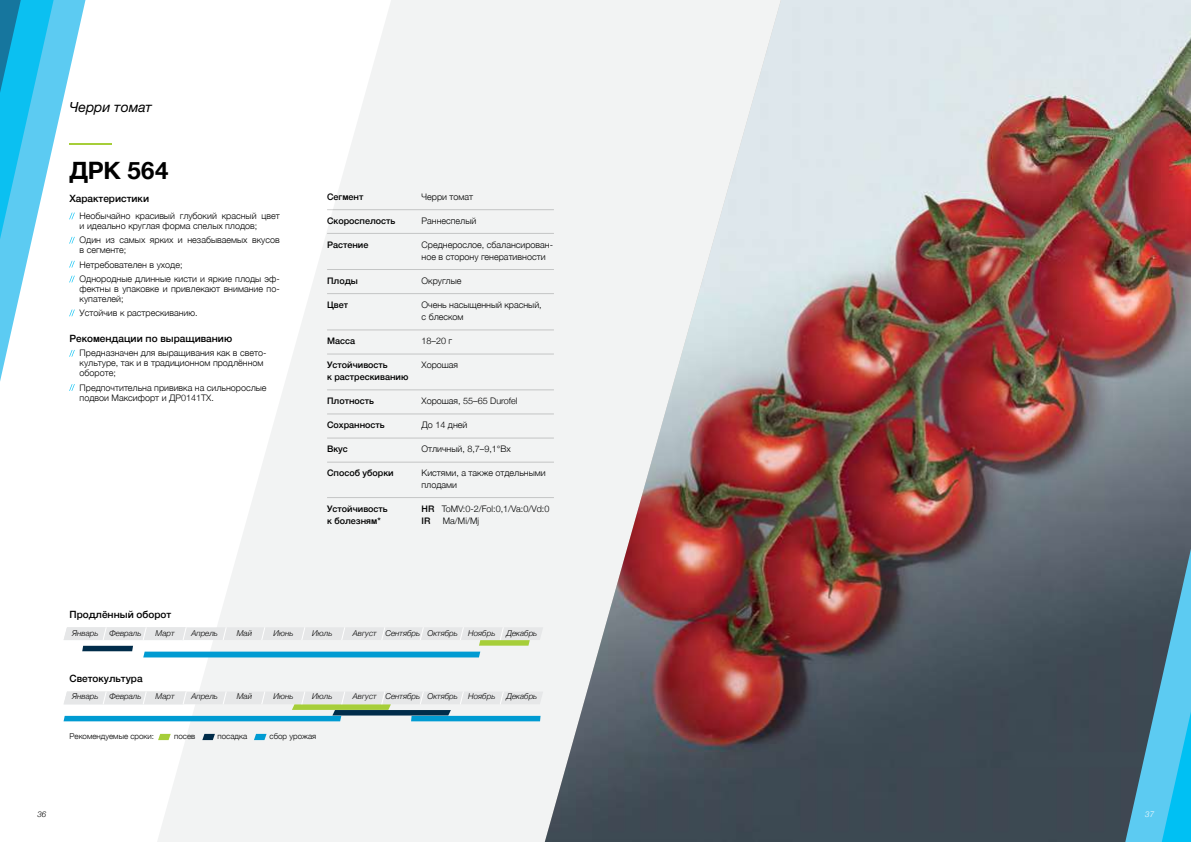
<style>
.page{position:relative;width:1191px;height:842px;background:#fff}
.page>*{position:absolute;margin:0;border:0;box-sizing:border-box;transform-origin:0 0}
.t1{font:700 24px "Helvetica Neue";letter-spacing:.005em;color:#000}
.t2{font:italic 14px "Helvetica Neue";letter-spacing:-.005em;color:#000}
.t3{font:500 10px "Helvetica Neue";color:#000}
.t4{font:300 9px/10px "Helvetica Neue";color:#000}
.t5{font:500 9px/12px "Helvetica Neue";color:#000}
.t6{font:italic 300 8px "Helvetica Neue";color:#000}
.t7{font:300 8px "Helvetica Neue";color:#000}
.t8{font:italic 300 8px "Helvetica Neue";color:#fff}
.s1{font-weight:500}
</style>
<div class="page">
<svg style="left:151px;top:0;width:394px;height:842px;fill:#f2f3f3"></svg>
<hr style="left:69px;top:143px;width:43px;height:1px;background:#a6ce39">
<hr style="left:327px;top:209px;width:227px;height:1px;background:#000">
<hr style="left:327px;top:233px;width:227px;height:1px;background:#000">
<hr style="left:327px;top:269px;width:227px;height:1px;background:#000">
<hr style="left:327px;top:293px;width:227px;height:1px;background:#000">
<hr style="left:327px;top:329px;width:227px;height:1px;background:#000">
<hr style="left:327px;top:389px;width:227px;height:1px;background:#000">
<hr style="left:327px;top:353px;width:227px;height:1px;background:#000">
<hr style="left:327px;top:413px;width:227px;height:1px;background:#000">
<hr style="left:327px;top:438px;width:227px;height:1px;background:#000">
<hr style="left:327px;top:462px;width:227px;height:1px;background:#000">
<hr style="left:327px;top:497px;width:227px;height:1px;background:#000">
<svg style="left:0;top:0;width:85px;height:391px"></svg>
<svg style="left:158px;top:734px;width:13px;height:6px"></svg>
<svg style="left:202px;top:734px;width:13px;height:6px"></svg>
<svg style="left:254px;top:734px;width:12px;height:6px"></svg>
<svg style="left:64px;top:626px;width:479px;height:31px"></svg>
<svg style="left:64px;top:690px;width:479px;height:31px"></svg>
<img style="left:545px;top:0;width:646px;height:842px">
<svg style="left:1125px;top:412px;width:66px;height:430px"></svg>
<h2 class="t2" style="left:69px;top:97px;width:84px">Черри томат</h2>
<h1 class="t1" style="left:69px;top:152px;width:100px">ДРК 564</h1>
<p class="t3" style="left:69px;top:190px;width:81px">Характеристики</p>
<p class="t4" style="left:80px;top:210px;width:202px">Необычайно красивый глубокий красный цвет и идеально круглая форма спелых плодов;</p>
<p class="t4" style="left:80px;top:234px;width:201px">Один из самых ярких и незабываемых вкусов в сегменте;</p>
<p class="t4" style="left:80px;top:257px;width:201px;line-height:14.3px">Нетребователен в уходе;<br>Однородные длинные кисти и яркие плоды эф-</p>
<p class="t4" style="left:80px;top:283px;width:202px">фектны в упаковке и привлекают внимание по&shy;купателей;</p>
<p class="t4" style="left:80px;top:307px;width:120px">Устойчив к растрескиванию.</p>
<p class="t3" style="left:69px;top:330px;width:164px">Рекомендации по выращиванию</p>
<p class="t4" style="left:80px;top:347px;width:188px">Предназначен для выращивания как в свето&shy;культуре, так и в традиционном продлённом обороте;</p>
<p class="t4" style="left:80px;top:382px;width:188px">Предпочтительна прививка на сильнорослые подвои Максифорт и ДР0141TX.</p>
<p class="t5" style="left:327px;top:190px;width:38px">Сегмент</p>
<p class="t5" style="left:327px;top:214px;width:70px">Скороспелость</p>
<p class="t5" style="left:327px;top:238px;width:43px">Растение</p>
<p class="t5" style="left:327px;top:274px;width:32px">Плоды</p>
<p class="t5" style="left:327px;top:298px;width:23px">Цвет</p>
<p class="t5" style="left:327px;top:334px;width:30px">Масса</p>
<p class="t5" style="left:327px;top:358px;width:83px">Устойчивость<br>к растрескиванию</p>
<p class="t5" style="left:327px;top:394px;width:49px">Плотность</p>
<p class="t5" style="left:327px;top:418px;width:59px">Сохранность</p>
<p class="t5" style="left:327px;top:442px;width:22px">Вкус</p>
<p class="t5" style="left:327px;top:466px;width:68px">Способ уборки</p>
<p class="t5" style="left:327px;top:502px;width:62px">Устойчивость к болезням*</p>
<p class="t4" style="left:421px;top:191px;width:53px">Черри томат</p>
<p class="t4" style="left:421px;top:215px;width:56px">Раннеспелый</p>
<p class="t4" style="left:421px;top:238px;width:133px;line-height:12px">Среднерослое, сбалансирован&shy;ное в сторону генеративности</p>
<p class="t4" style="left:421px;top:275px;width:41px">Округлые</p>
<p class="t4" style="left:421px;top:298px;width:122px;line-height:12px">Очень насыщенный красный, с блеском</p>
<p class="t4" style="left:421px;top:335px;width:32px">18–20 г</p>
<p class="t4" style="left:421px;top:359px;width:38px">Хорошая</p>
<p class="t4" style="left:421px;top:395px;width:97px">Хорошая, 55–65 Durofel</p>
<p class="t4" style="left:421px;top:419px;width:47px">До 14 дней</p>
<p class="t4" style="left:421px;top:443px;width:91px">Отличный, 8,7–9,1°Bx</p>
<p class="t4" style="left:421px;top:466px;width:126px;line-height:12px">Кистями, а также отдельными плодами</p>
<p class="t4" style="left:421px;top:502px;width:129px;line-height:12px"><span class="s1">HR</span> ToMV:0-2/Fol:0,1/Va:0/Vd:0<br><span class="s1">IR</span></p>
<p class="t4" style="left:443px;top:515px;width:38px">Ma/Mi/Mj</p>
<p class="t3" style="left:69px;top:606px;width:103px">Продлённый оборот</p>
<p class="t6" style="left:72px;top:627px;width:28px">Январь</p>
<p class="t6" style="left:110px;top:627px;width:33px">Февраль</p>
<p class="t6" style="left:156px;top:627px;width:21px">Март</p>
<p class="t6" style="left:191px;top:627px;width:28px">Апрель</p>
<p class="t6" style="left:237px;top:627px;width:17px">Май</p>
<p class="t6" style="left:273px;top:627px;width:21px">Июнь</p>
<p class="t6" style="left:312px;top:627px;width:22px">Июль</p>
<p class="t6" style="left:353px;top:627px;width:106px">Август Сентябрь Октябрь</p>
<p class="t6" style="left:468px;top:627px;width:29px">Ноябрь</p>
<p class="t6" style="left:506px;top:627px;width:32px">Декабрь</p>
<p class="t3" style="left:69px;top:671px;width:75px">Светокультура</p>
<p class="t6" style="left:72px;top:690px;width:28px">Январь</p>
<p class="t6" style="left:110px;top:690px;width:33px">Февраль</p>
<p class="t6" style="left:156px;top:690px;width:21px">Март</p>
<p class="t6" style="left:191px;top:690px;width:28px">Апрель</p>
<p class="t6" style="left:237px;top:690px;width:17px">Май</p>
<p class="t6" style="left:273px;top:690px;width:21px">Июнь</p>
<p class="t6" style="left:312px;top:690px;width:22px">Июль</p>
<p class="t6" style="left:353px;top:690px;width:106px">Август Сентябрь Октябрь</p>
<p class="t6" style="left:468px;top:690px;width:29px">Ноябрь</p>
<p class="t6" style="left:506px;top:690px;width:32px">Декабрь</p>
<p class="t7" style="left:69px;top:730px;width:86px">Рекомендуемые сроки:</p>
<p class="t7" style="left:174px;top:730px;width:23px">посев</p>
<p class="t7" style="left:218px;top:730px;width:31px">посадка</p>
<p class="t7" style="left:269px;top:730px;width:48px">сбор урожая</p>
<p class="t6" style="left:37px;top:807px;width:10px">36</p>
<p class="t8" style="left:1145px;top:807px;width:10px">37</p>
</div>
